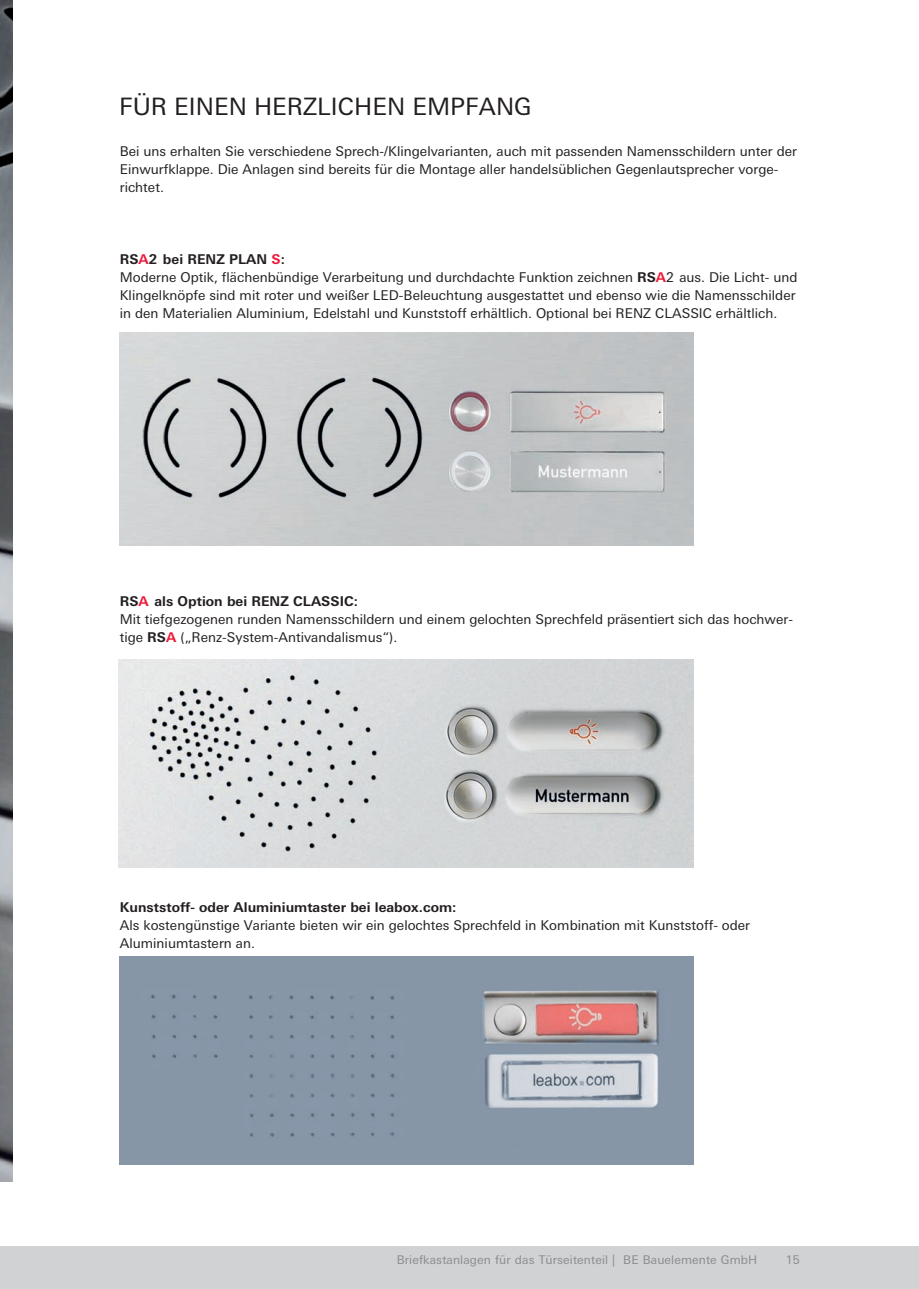
<style>
.page{position:relative;width:919px;height:1289px;background:#fff}
.page>*{position:absolute;margin:0;border:0;box-sizing:border-box;transform-origin:0 0}
.NAVIGATION_HEADLINE{font:24px "LT Univers Basic";color:#231f20}
.Copy{font:13.5px "LT Univers Basic";color:#231f20}
.Copy-2{font:700 13.5px "LT Univers Basic";color:#231f20}
.t1{font:12px "LT Univers Basic";letter-spacing:.01em;color:#8a8c8f}
.s1{color:#ed1a3a}
.s2{font-weight:700}
.s3{font-weight:700;color:#ed1a3a}
</style>
<div class="page">
<div style="left:0;top:1246px;width:918px;height:42px;background:#d1d2d4"></div>
<img style="left:0;top:0;width:13px;height:1181px">
<img style="left:119px;top:659px;width:574px;height:208px">
<img style="left:119px;top:333px;width:574px;height:212px">
<img style="left:119px;top:956px;width:574px;height:208px">
<p class="NAVIGATION_HEADLINE" style="left:119px;top:93px;width:414px">FÜR EINEN HERZLICHEN EMPFANG</p>
<p class="Copy" style="left:120px;top:143px;width:678px">Bei uns erhalten Sie verschiedene Sprech-/Klingelvarianten, auch mit passenden Namensschildern unter der</p>
<p class="Copy" style="left:120px;top:161px;width:660px">Einwurfklappe. Die Anlagen sind bereits für die Montage aller handelsüblichen Gegenlautsprecher vorge-</p>
<p class="Copy" style="left:120px;top:179px;width:46px">richtet.</p>
<p class="Copy-2" style="left:120px;top:251px;width:167px">RS<span class="s1">A</span>2 bei RENZ PLAN <span class="s1">S</span>:</p>
<p class="Copy" style="left:120px;top:269px;width:679px">Moderne Optik, flächenbündige Verarbeitung und durchdachte Funktion zeichnen <span class="s2">RS</span><span class="s3">A</span>2 aus. Die Licht- und</p>
<p class="Copy" style="left:120px;top:287px;width:677px">Klingelknöpfe sind mit roter und weißer LED-Beleuchtung ausgestattet und ebenso wie die Namensschilder</p>
<p class="Copy" style="left:120px;top:305px;width:659px">in den Materialien Aluminium, Edelstahl und Kunststoff erhältlich. Optional bei RENZ CLASSIC erhältlich.</p>
<p class="Copy-2" style="left:120px;top:592px;width:240px">RS<span class="s1">A</span> als Option bei RENZ CLASSIC:</p>
<p class="Copy" style="left:120px;top:611px;width:674px">Mit tiefgezogenen runden Namensschildern und einem gelochten Sprechfeld präsentiert sich das hochwer-</p>
<p class="Copy" style="left:120px;top:629px;width:279px">tige <span class="s2">RS</span><span class="s3">A</span> („Renz-System-Antivandalismus“).</p>
<p class="Copy-2" style="left:120px;top:898px;width:338px">Kunststoff- oder Aluminiumtaster bei leabox.com:</p>
<p class="Copy" style="left:120px;top:917px;width:631px">Als kostengünstige Variante bieten wir ein gelochtes Sprechfeld in Kombination mit Kunststoff- oder</p>
<p class="Copy" style="left:120px;top:935px;width:137px">Aluminiumtastern an.</p>
<p class="t1" style="left:396px;top:1253px;width:362px">Briefkastanlagen für das Türseitenteil | BE Bauelemente GmbH</p>
<p class="t1" style="left:785px;top:1253px;width:16px">15</p>
</div>
